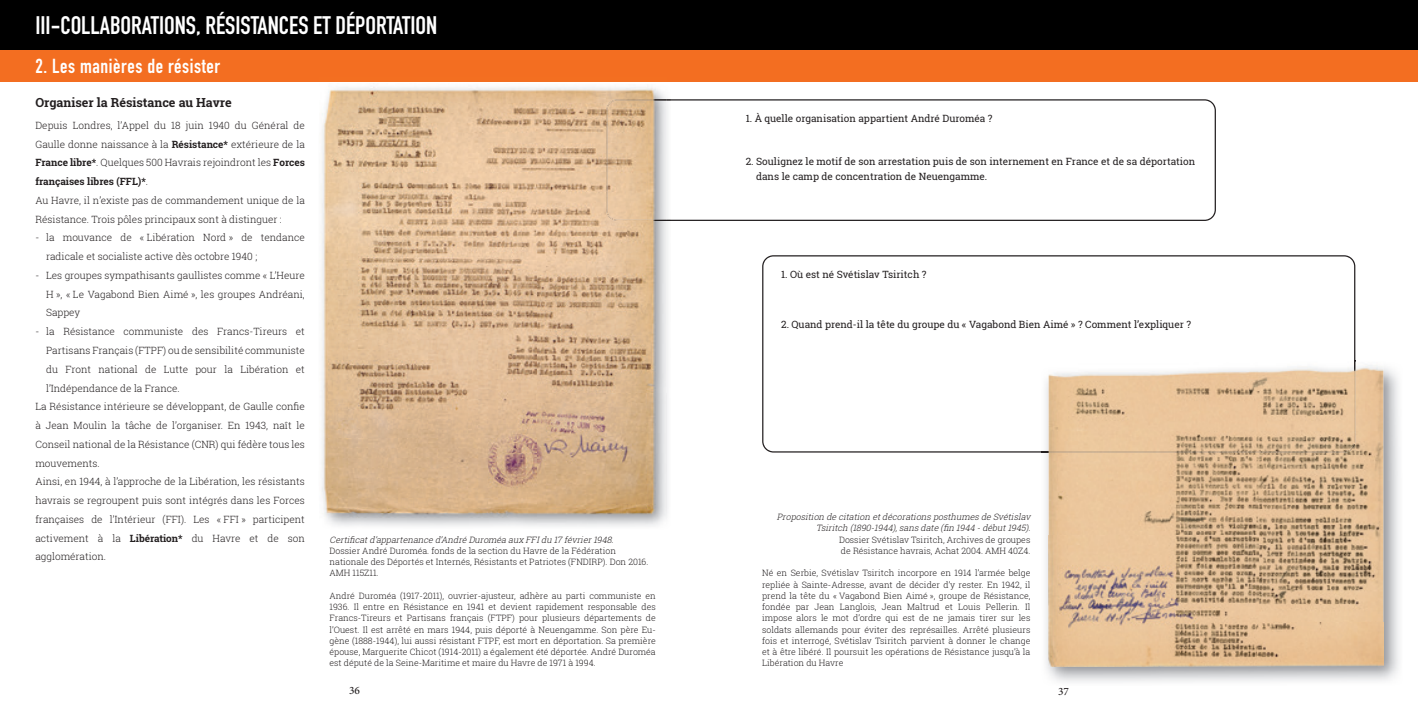
<style>
.page{position:relative;width:1418px;height:709px;background:#fff}
.page>*{position:absolute;margin:0;border:0;box-sizing:border-box;transform-origin:0 0}
.t1{font:700 25px "DIN Condensed";color:#fff}
.t2{font:700 20px "DIN Condensed";letter-spacing:.03em;color:#fff}
.t3{font:700 12.5px "Roboto Slab";color:#231f20}
.t4{font:500 11.25px "Minion Pro";color:#231f20}
.t5{font:300 10px/18.8px "Roboto Slab";color:#231f20}
.t6{font:10px/15px "Roboto Slab";color:#231f20}
.t7{font:300 8.75px/11.2px "Roboto Slab";color:#231f20}
.t8{font:italic 300 8.75px/11.2px "Roboto Slab";color:#231f20;text-align:right}
.s1{font-weight:700}
</style>
<div class="page">
<div style="left:691px;top:39px;width:726px;height:43px;background:#f36e21"></div>
<div style="left:691px;top:0;width:726px;height:50px;background:#000"></div>
<div style="left:0;top:39px;width:726px;height:43px;background:#f36e21"></div>
<div style="left:0;top:0;width:726px;height:50px;background:#000"></div>
<svg style="left:670px;top:99px;width:545px;height:122px"></svg>
<svg style="left:762px;top:255px;width:593px;height:197px"></svg>
<img style="left:666px;top:99px;width:4px;height:122px">
<img style="left:321px;top:86px;width:345px;height:441px">
<img style="left:1041px;top:361px;width:358px;height:321px">
<img style="left:1048px;top:360px;width:335px;height:306px">
<img style="left:1048px;top:361px;width:307px;height:91px">
<h1 class="t1" style="left:35px;top:8px;width:403px">III-COLLABORATIONS, RÉSISTANCES ET DÉPORTATION</h1>
<h2 class="t2" style="left:35px;top:52px;width:186px">2. Les manières de résister</h2>
<h3 class="t3" style="left:35px;top:93px;width:198px">Organiser la Résistance au Havre</h3>
<p class="t5" style="left:35px;top:116px;width:271px">Depuis Londres, l’Appel du 18 juin 1940 du Général de Gaulle donne naissance à la <span class="s1">Résistance*</span> extérieure de la <span class="s1">France libre*</span>. Quelques 500 Havrais rejoindront les <span class="s1">Forces françaises libres (FFL)*</span>.<br>Au Havre, il n’existe pas de commandement unique de la Résistance. Trois pôles principaux sont à distinguer :</p>
<p class="t5" style="left:46px;top:228px;width:260px;text-indent:-11px">- la mouvance de « Libération Nord » de tendance radicale et socialiste active dès octobre 1940 ;</p>
<p class="t5" style="left:46px;top:266px;width:260px;text-align:justify;text-indent:-11px">- Les groupes sympathisants gaullistes comme « L’Heure H », « Le Vagabond Bien Aimé », les groupes Andréani, Sappey</p>
<p class="t5" style="left:35px;top:322px;width:271px">- la Résistance communiste des Francs-Tireurs et</p>
<p class="t5" style="left:46px;top:341px;width:260px">Partisans Français (FTPF) ou de sensibilité communiste</p>
<p class="t5" style="left:46px;top:359px;width:260px">du Front national de Lutte pour la Libération et</p>
<p class="t5" style="left:46px;top:378px;width:135px">l’Indépendance de la France.</p>
<p class="t5" style="left:35px;top:397px;width:271px">La Résistance intérieure se développant, de Gaulle confie</p>
<p class="t5" style="left:35px;top:416px;width:271px">à Jean Moulin la tâche de l’organiser. En 1943, naît le</p>
<p class="t5" style="left:35px;top:434px;width:271px">Conseil national de la Résistance (CNR) qui fédère tous les</p>
<p class="t5" style="left:35px;top:453px;width:66px">mouvements.</p>
<p class="t5" style="left:35px;top:472px;width:271px">Ainsi, en 1944, à l’approche de la Libération, les résistants</p>
<p class="t5" style="left:35px;top:491px;width:271px">havrais se regroupent puis sont intégrés dans les Forces</p>
<p class="t5" style="left:35px;top:509px;width:271px">françaises de l’Intérieur (FFI). Les « FFI » participent</p>
<p class="t5" style="left:35px;top:528px;width:271px">activement à la <span class="s1">Libération*</span> du Havre et de son</p>
<p class="t5" style="left:35px;top:547px;width:72px">agglomération.</p>
<p class="t8" style="left:329px;top:533px;width:288px">Certificatd’appartenance d’André Duroméa aux FFIdu 17 février1948.</p>
<p class="t7" style="left:329px;top:545px;width:320px">Dossier André Duroméa. fonds de la section du Havre de la Fédération nationale des Déportés et Internés, Résistants et Patriotes (FNDIRP). Don 2016.<br>AMH 115Z11.</p>
<p class="t7" style="left:329px;top:590px;width:328px;text-align:justify">André Duroméa (1917-2011), ouvrier-ajusteur, adhère au parti communiste en 1936. Il entre en Résistance en 1941 et devient rapidement responsable des Francs-Tireurs et Partisans français (FTPF) pour plusieurs départements de l’Ouest. Il est arrêté en mars 1944, puis déporté à Neuengamme. Son père Eu&shy;gène (1888-1944), lui aussi résistant FTPF, est mort en déportation. Sa première épouse, Marguerite Chicot (1914-2011) a également été déportée. André Duroméa est député de la Seine-Maritime et maire du Havre de 1971 à 1994.</p>
<p class="t6" style="left:745px;top:110px;width:248px">1. À quelle organisation appartient André Duroméa ?</p>
<p class="t6" style="left:756px;top:154px;width:440px;text-indent:-10px">2. Soulignez le motif de son arrestation puis de son internement en France et de sa déportation dans le camp de concentration de Neuengamme.</p>
<p class="t6" style="left:781px;top:266px;width:147px">1. Où est né Svétislav Tsiritch ?</p>
<p class="t6" style="left:781px;top:317px;width:411px">2. Quand prend-il la tête du groupe du « Vagabond Bien Aimé » ? Comment l’expliquer ?</p>
<p class="t8" style="left:776px;top:511px;width:257px">Proposition de citation etdécorationsposthumesde Svétislav<br>Tsiritch (1890-1944),sansdate (fin 1944 -début1945).</p>
<p class="t7" style="left:839px;top:533px;width:193px">Dossier Svétislav Tsiritch, Archives de groupes de Résistance havrais, Achat 2004. AMH 40Z4.</p>
<p class="t7" style="left:762px;top:567px;width:270px;text-align:justify">Né en Serbie, Svétislav Tsiritch incorpore en 1914 l’armée belge repliée à Sainte-Adresse, avant de décider d’y rester. En 1942, il prend la tête du « Vagabond Bien Aimé », groupe de Résistance, fondée par Jean Langlois, Jean Maltrud et Louis Pellerin. Il impose alors le mot d’ordre qui est de ne jamais tirer sur les soldats allemands pour éviter des représailles. Arrêté plusieurs fois et interrogé, Svétislav Tsiritch parvient à donner le change et à être libéré. Il poursuit les opérations de Résistance jusqu’à la Libération du Havre</p>
<p class="t4" style="left:349px;top:683px;width:12px">36</p>
<p class="t4" style="left:1058px;top:684px;width:12px">37</p>
</div>
